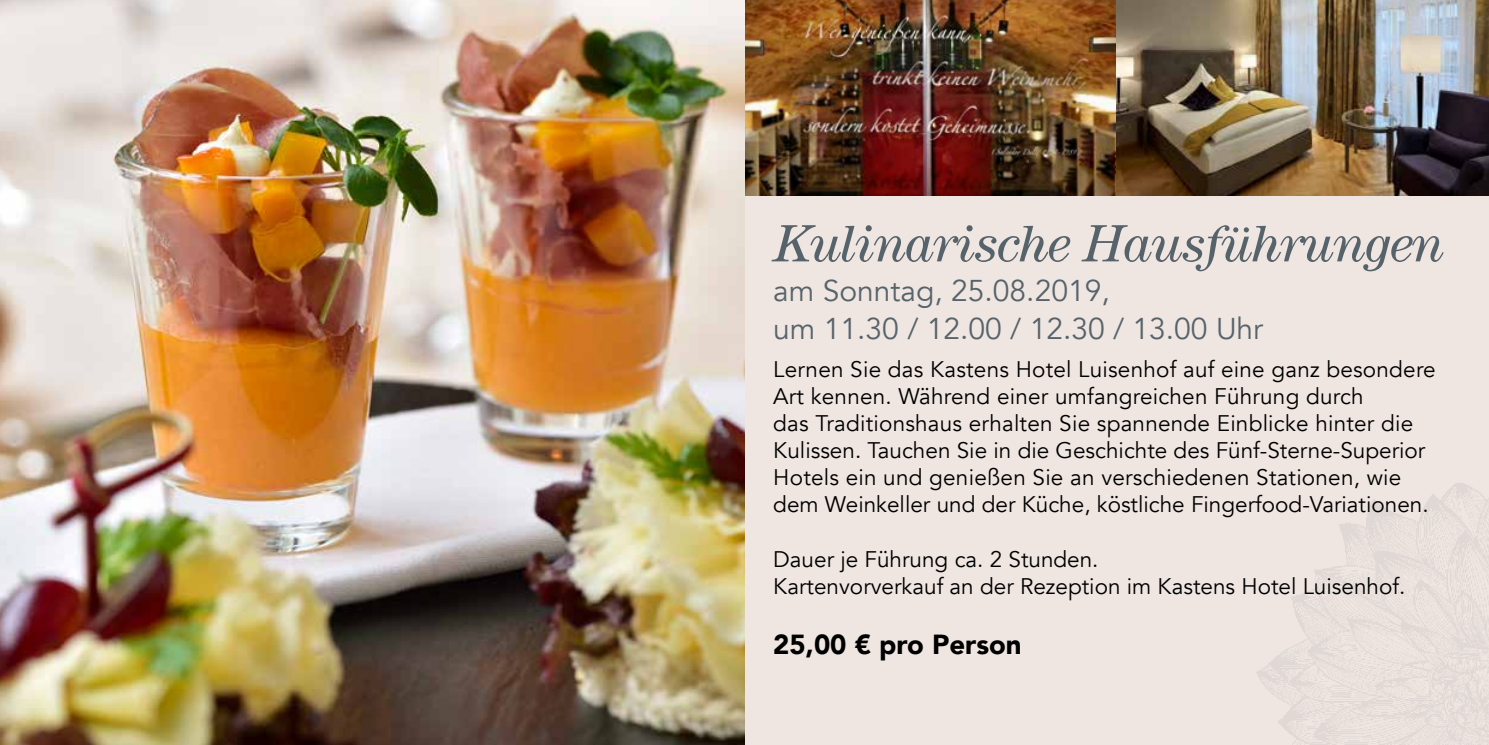
<style>
.page{position:relative;width:1489px;height:745px;background:#fff}
.page>*{position:absolute;margin:0;border:0;box-sizing:border-box;transform-origin:0 0}
.t1{font:italic 52.5px "Century";letter-spacing:-.02em;color:#5d6e7a}
.t2{font:30px/37.5px "Avenir";color:#5d6e7a}
.t3{font:900 27.5px "Avenir";color:#000}
.t4{font:22.5px/27px "Avenir";letter-spacing:.01em;color:#000}
</style>
<div class="page">
<div style="left:744px;top:195px;width:744px;height:549px;background:#efe6e1"></div>
<img style="left:744px;top:0;width:744px;height:195px">
<img style="left:0;top:0;width:744px;height:744px">
<img style="left:0;top:0;width:1px;height:195px">
<h1 class="t1" style="left:773px;top:213px;width:672px">Kulinarische Hausführungen</h1>
<h2 class="t2" style="left:773px;top:273px;width:491px">am Sonntag, 25.08.2019,<br>um 11.30 / 12.00 / 12.30 / 13.00 Uhr</h2>
<p class="t4" style="left:773px;top:356px;width:664px">Lernen Sie das Kastens Hotel Luisenhof auf eine ganz besondere Art kennen. Während einer umfangreichen Führung durch<br>das Traditionshaus erhalten Sie spannende Einblicke hinter die Kulissen. Tauchen Sie in die Geschichte des Fünf-Sterne-Superior Hotels ein und genießen Sie an verschiedenen Stationen, wie dem Weinkeller und der Küche, köstliche Fingerfood-Variationen.</p>
<p class="t4" style="left:773px;top:545px;width:633px">Dauer je Führung ca. 2 Stunden.<br>Kartenvorverkauf an der Rezeption im Kastens Hotel Luisenhof.</p>
<p class="t3" style="left:773px;top:620px;width:250px">25,00 € pro Person</p>
</div>
